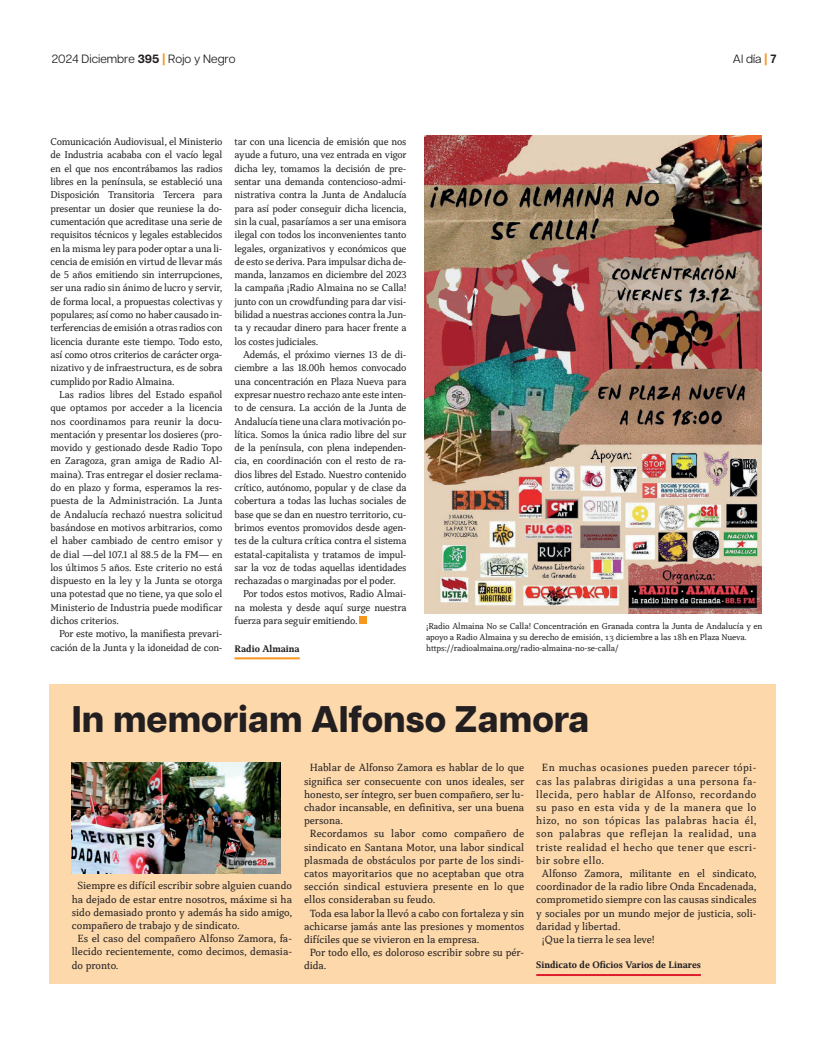
<style>
.page{position:relative;width:820px;height:1049px;background:#fff}
.page>*{position:absolute;margin:0;border:0;box-sizing:border-box;transform-origin:0 0}
.t1{font:800 37px "Articulat CF";color:#231f20}
.t2{font:12px "Articulat CF";color:#231f20}
.t3{font:11px "Capitolina W03";color:#231f20}
.t4{font:11px "Capitolina W03";letter-spacing:.04em;color:#231f20}
.t5{font:10.5px/13.3px "Capitolina W03";letter-spacing:-.015em;color:#231f20;text-align:justify}
.t6{font:700 10px "Capitolina W03";color:#231f20}
.t7{font:9px/10.8px "Capitolina W03";letter-spacing:-.01em;color:#231f20}
.s1{font-weight:700}
.s2{font-weight:800;color:#f7971d}
</style>
<div class="page">
<hr style="left:234px;top:657px;width:65px;height:2px;background:#f7971d">
<div style="left:359px;top:617px;width:7px;height:7px;background:#f7971d"></div>
<div style="left:50px;top:684px;width:726px;height:300px;background:#fcd8ab"></div>
<hr style="left:536px;top:974px;width:164px;height:2px;background:#de1e2d">
<img style="left:72px;top:762px;width:209px;height:111px">
<img style="left:424px;top:135px;width:337px;height:478px">
<p class="t2" style="left:52px;top:52px;width:185px">2024 Diciembre <span class="s1">395</span> <span class="s2">|</span> Rojo y Negro</p>
<p class="t2" style="left:732px;top:52px;width:45px">Al día <span class="s2">|</span> <span class="s1">7</span></p>
<p class="t5" style="left:50px;top:135px;width:173px">Comunicación Audiovisual, el Ministerio de Industria acababa con el vacío legal en el que nos encontrábamos las radios libres en la península, se estableció una Disposición Transitoria Tercera para presentar un dosier que reuniese la do&shy;cumentación que acreditase una serie de requisitos técnicos y legales establecidos en la misma ley para poder optar a una li&shy;cencia de emisión en virtud de llevar más de 5 años emitiendo sin interrupciones, ser una radio sin ánimo de lucro y servir, de forma local, a propuestas colectivas y populares; así como no haber causado in&shy;terferencias de emisión a otras radios con licencia durante este tiempo. Todo esto, así como otros criterios de carácter orga&shy;nizativo y de infraestructura, es de sobra cumplido por Radio Almaina.</p>
<p class="t5" style="left:50px;top:388px;width:173px;text-indent:9px">Las radios libres del Estado español que optamos por acceder a la licencia nos coordinamos para reunir la docu&shy;mentación y presentar los dosieres (pro&shy;movido y gestionado desde Radio Topo en Zaragoza, gran amiga de Radio Al&shy;maina). Tras entregar el dosier reclama&shy;do en plazo y forma, esperamos la res&shy;puesta de la Administración. La Junta de Andalucía rechazó nuestra solicitud basándose en motivos arbitrarios, como el haber cambiado de centro emisor y de dial —del 107.1 al 88.5 de la FM— en los últimos 5 años. Este criterio no está dispuesto en la ley y la Junta se otorga una potestad que no tiene, ya que solo el Ministerio de Industria puede modificar dichos criterios.</p>
<p class="t5" style="left:50px;top:627px;width:173px;text-align:right">Por este motivo, la manifiesta prevari&shy;cación de la Junta y la idoneidad de con-</p>
<p class="t5" style="left:234px;top:135px;width:173px">tar con una licencia de emisión que nos ayude a futuro, una vez entrada en vigor dicha ley, tomamos la decisión de pre&shy;sentar una demanda contencioso-admi&shy;nistrativa contra la Junta de Andalucía para así poder conseguir dicha licencia, sin la cual, pasaríamos a ser una emisora ilegal con todos los inconvenientes tanto legales, organizativos y económicos que de esto se deriva. Para impulsar dicha de&shy;manda, lanzamos en diciembre del 2023 la campaña ¡Radio Almaina no se Calla! junto con un crowdfunding para dar visi&shy;bilidad a nuestras acciones contra la Jun&shy;ta y recaudar dinero para hacer frente a los costes judiciales.</p>
<p class="t5" style="left:234px;top:348px;width:173px;text-indent:9px">Además, el próximo viernes 13 de di&shy;ciembre a las 18.00h hemos convocado una concentración en Plaza Nueva para expresar nuestro rechazo ante este inten&shy;to de censura. La acción de la Junta de Andalucía tiene una clara motivación po&shy;lítica. Somos la única radio libre del sur de la península, con plena independen&shy;cia, en coordinación con el resto de ra&shy;dios libres del Estado. Nuestro contenido crítico, autónomo, popular y de clase da cobertura a todas las luchas sociales de base que se dan en nuestro territorio, cu&shy;brimos eventos promovidos desde agen&shy;tes de la cultura crítica contra el sistema estatal-capitalista y tratamos de impul&shy;sar la voz de todas aquellas identidades rechazadas o marginadas por el poder.</p>
<p class="t5" style="left:234px;top:587px;width:173px;text-indent:9px">Por todos estos motivos, Radio Almai&shy;na molesta y desde aquí surge nuestra fuerza para seguir emitiendo.</p>
<p class="t6" style="left:234px;top:642px;width:67px">Radio Almaina</p>
<p class="t7" style="left:426px;top:621px;width:338px">¡Radio Almaina No se Calla! Concentración en Granada contra la Junta de Andalucía y en apoyo a Radio Almaina y su derecho de emisión, 13 diciembre a las 18h en Plaza Nueva. https://radioalmaina.org/radio-almaina-no-se-calla/</p>
<h1 class="t1" style="left:72px;top:697px;width:519px">In memoriam Alfonso Zamora</h1>
<p class="t3" style="left:77px;top:879px;width:216px">Siempre es difícil escribir sobre alguien cuando</p>
<p class="t3" style="left:72px;top:892px;width:221px">ha dejado de estar entre nosotros, máxime si ha</p>
<p class="t3" style="left:72px;top:906px;width:221px">sido demasiado pronto y además ha sido amigo,</p>
<p class="t3" style="left:72px;top:919px;width:169px">compañero de trabajo y de sindicato.</p>
<p class="t3" style="left:77px;top:932px;width:216px">Es el caso del compañero Alfonso Zamora, fa-</p>
<p class="t3" style="left:72px;top:945px;width:222px">llecido recientemente, como decimos, demasia-</p>
<p class="t3" style="left:72px;top:958px;width:48px">do pronto.</p>
<p class="t3" style="left:309px;top:761px;width:216px">Hablar de Alfonso Zamora es hablar de lo que</p>
<p class="t3" style="left:304px;top:774px;width:221px">significa ser consecuente con unos ideales, ser</p>
<p class="t3" style="left:304px;top:788px;width:222px">honesto, ser íntegro, ser buen compañero, ser lu-</p>
<p class="t3" style="left:304px;top:801px;width:222px">chador incansable, en definitiva, ser una buena</p>
<p class="t3" style="left:304px;top:814px;width:40px">persona.</p>
<p class="t3" style="left:309px;top:827px;width:216px">Recordamos su labor como compañero de</p>
<p class="t3" style="left:304px;top:840px;width:222px">sindicato en Santana Motor, una labor sindical</p>
<p class="t3" style="left:304px;top:854px;width:221px">plasmada de obstáculos por parte de los sindi-</p>
<p class="t3" style="left:304px;top:867px;width:222px">catos mayoritarios que no aceptaban que otra</p>
<p class="t3" style="left:304px;top:880px;width:222px">sección sindical estuviera presente en lo que</p>
<p class="t3" style="left:304px;top:893px;width:133px">ellos consideraban su feudo.</p>
<p class="t3" style="left:309px;top:906px;width:216px">Toda esa labor la llevó a cabo con fortaleza y sin</p>
<p class="t3" style="left:304px;top:920px;width:221px">achicarse jamás ante las presiones y momentos</p>
<p class="t3" style="left:304px;top:933px;width:177px">difíciles que se vivieron en la empresa.</p>
<p class="t3" style="left:309px;top:946px;width:216px">Por todo ello, es doloroso escribir sobre su pér-</p>
<p class="t3" style="left:304px;top:959px;width:24px">dida.</p>
<p class="t4" style="left:541px;top:761px;width:216px">En muchas ocasiones pueden parecer tópi-</p>
<p class="t4" style="left:536px;top:774px;width:222px">cas las palabras dirigidas a una persona fa-</p>
<p class="t4" style="left:536px;top:788px;width:222px">llecida, pero hablar de Alfonso, recordando</p>
<p class="t4" style="left:536px;top:801px;width:221px">su paso en esta vida y de la manera que lo</p>
<p class="t4" style="left:536px;top:814px;width:222px">hizo, no son tópicas las palabras hacia él,</p>
<p class="t4" style="left:536px;top:827px;width:222px">son palabras que reflejan la realidad, una</p>
<p class="t4" style="left:536px;top:840px;width:221px">triste realidad el hecho que tener que escri-</p>
<p class="t4" style="left:536px;top:854px;width:69px">bir sobre ello.</p>
<p class="t3" style="left:541px;top:867px;width:216px">Alfonso Zamora, militante en el sindicato,</p>
<p class="t3" style="left:536px;top:880px;width:221px">coordinador de la radio libre Onda Encadenada,</p>
<p class="t3" style="left:536px;top:893px;width:222px">comprometido siempre con las causas sindicales</p>
<p class="t3" style="left:536px;top:906px;width:221px">y sociales por un mundo mejor de justicia, soli-</p>
<p class="t3" style="left:536px;top:920px;width:86px">daridad y libertad.</p>
<p class="t3" style="left:541px;top:933px;width:114px">¡Que la tierra le sea leve!</p>
<p class="t6" style="left:536px;top:959px;width:166px">Sindicato de Oficios Varios de Linares</p>
</div>
